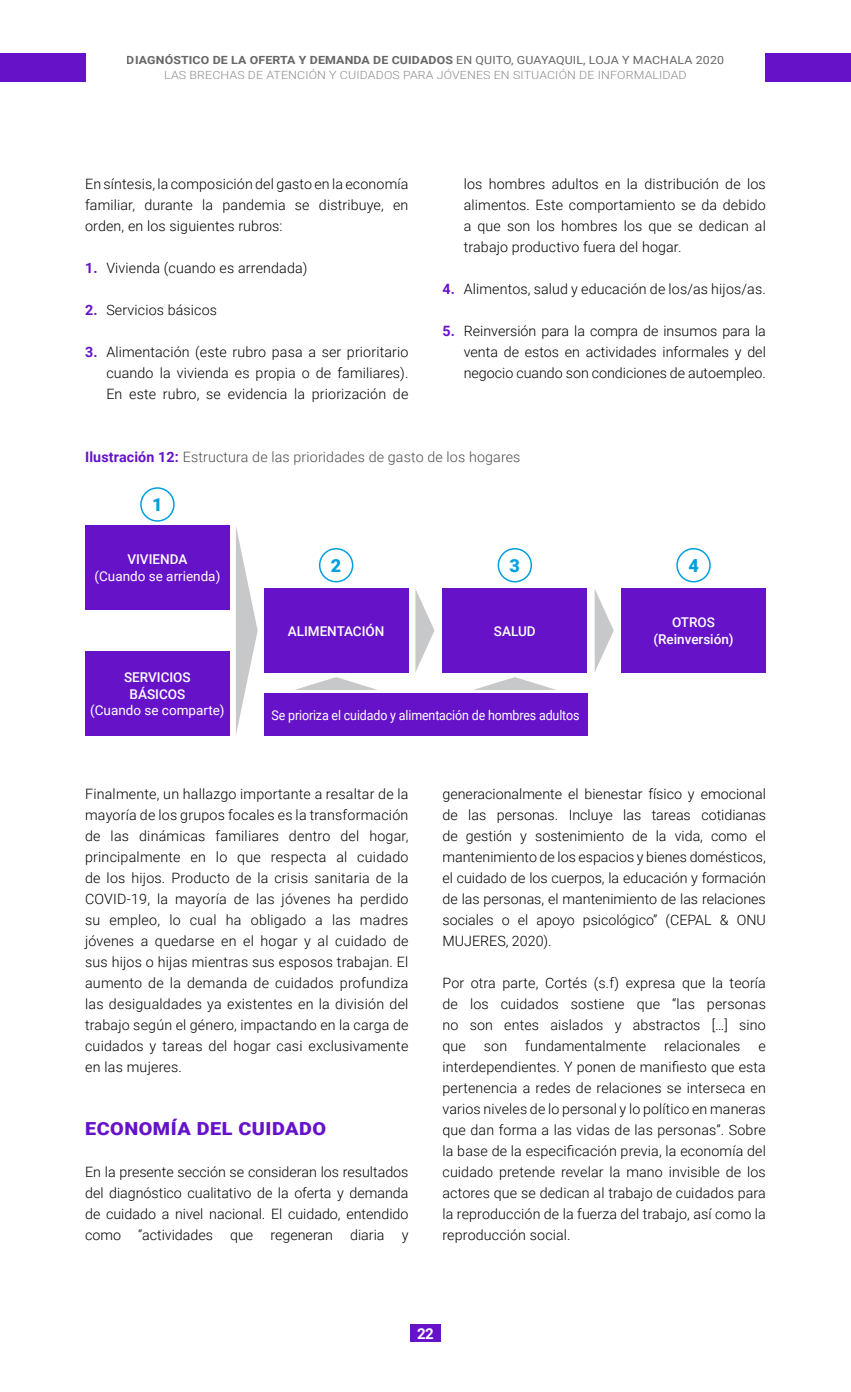
<style>
.page{position:relative;width:851px;height:1392px;background:#fff}
.page>*{position:absolute;margin:0;border:0;box-sizing:border-box;transform-origin:0 0}
.t1{font:900 18px "Roboto";letter-spacing:.025em;color:#6612c9;scale:1.1 1}
.t2{font:900 18px "Roboto";color:#00a0df}
.t3{font:700 15px "Roboto";color:#fff}
.t4{font:300 14.25px/21px "Roboto";letter-spacing:.01em;color:#000;text-align:justify}
.t5{font:300 14.25px "Roboto";letter-spacing:.01em;color:#4d4d4d}
.t6{font:500 13.5px/16.5px "Roboto";color:#fff;text-align:center}
.t7{font:13.5px "Roboto";letter-spacing:-.01em;color:#fff;scale:.92 1}
.t8{font:13.5px "Roboto";letter-spacing:-.01em;color:#fff}
.t9{font:300 11.25px/14.2px "Roboto";letter-spacing:.01em;color:#8c8c8c;text-align:center;scale:1.1 1}
.s1{font-weight:700;color:#666}
.s2{font-weight:400;color:#666}
.s3{font-weight:700;color:#6612c9}
</style>
<div class="page">
<div style="left:410px;top:1324px;width:31px;height:18px;background:#6612c9"></div>
<div style="left:0;top:53px;width:85px;height:29px;background:#6612c9"></div>
<div style="left:765px;top:53px;width:85px;height:29px;background:#6612c9"></div>
<div style="left:85px;top:525px;width:145px;height:84px;background:#6612c9"></div>
<div style="left:264px;top:588px;width:144px;height:84px;background:#6612c9"></div>
<div style="left:264px;top:693px;width:323px;height:42px;background:#6612c9"></div>
<div style="left:442px;top:588px;width:145px;height:84px;background:#6612c9"></div>
<div style="left:621px;top:588px;width:144px;height:84px;background:#6612c9"></div>
<div style="left:85px;top:651px;width:145px;height:84px;background:#6612c9"></div>
<div style="left:140px;top:487px;width:35px;height:35px;border:2px solid #00a0df;border-radius:50%"></div>
<div style="left:319px;top:548px;width:34px;height:34px;border:2px solid #00a0df;border-radius:50%"></div>
<div style="left:497px;top:548px;width:35px;height:34px;border:2px solid #00a0df;border-radius:50%"></div>
<div style="left:676px;top:548px;width:34px;height:34px;border:2px solid #00a0df;border-radius:50%"></div>
<svg style="left:236px;top:527px;width:21px;height:207px"></svg>
<svg style="left:415px;top:589px;width:19px;height:83px"></svg>
<svg style="left:594px;top:589px;width:19px;height:83px"></svg>
<svg style="left:295px;top:677px;width:82px;height:13px"></svg>
<svg style="left:473px;top:677px;width:83px;height:13px"></svg>
<p class="t9" style="left:127px;top:53px;width:544px"><span class="s1">DIAGNÓSTICO DE LA OFERTA Y DEMANDA DE CUIDADOS</span> <span class="s2">EN QUITO, GUAYAQUIL, LOJA Y MACHALA 2020<br></span>LAS BRECHAS DE ATENCIÓN Y CUIDADOS PARA JÓVENES EN SITUACIÓN DE INFORMALIDAD</p>
<p class="t4" style="left:85px;top:173px;width:325px">En síntesis, la composición del gasto en la economía familiar, durante la pandemia se distribuye, en orden, en los siguientes rubros:</p>
<p class="t4" style="left:85px;top:257px;width:224px"><span class="s3">1.</span> Vivienda (cuando es arrendada)</p>
<p class="t4" style="left:85px;top:299px;width:133px"><span class="s3">2.</span> Servicios básicos</p>
<p class="t4" style="left:106px;top:341px;width:303px;text-indent:-21px"><span class="s3">3.</span> Alimentación (este rubro pasa a ser prioritario cuando la vivienda es propia o de familiares).<br>En este rubro, se evidencia la priorización de</p>
<p class="t4" style="left:463px;top:173px;width:303px">los hombres adultos en la distribución de los alimentos. Este comportamiento se da debido a que son los hombres los que se dedican al trabajo productivo fuera del hogar.</p>
<p class="t4" style="left:442px;top:278px;width:325px"><span class="s3">4.</span> Alimentos, salud y educación de los/as hijos/as.</p>
<p class="t4" style="left:463px;top:320px;width:303px;text-indent:-21px"><span class="s3">5.</span> Reinversión para la compra de insumos para la venta de estos en actividades informales y del negocio cuando son condiciones de autoempleo.</p>
<p class="t5" style="left:85px;top:447px;width:437px"><span class="s3">Ilustración 12:</span> Estructura de las prioridades de gasto de los hogares</p>
<p class="t2" style="left:152px;top:492px;width:12px">1</p>
<p class="t6" style="left:127px;top:551px;width:61px">VIVIENDA</p>
<p class="t8" style="left:94px;top:566px;width:127px">(Cuando se arrienda)</p>
<p class="t6" style="left:124px;top:668px;width:68px">SERVICIOS<br>BÁSICOS</p>
<p class="t8" style="left:90px;top:701px;width:136px">(Cuando se comparte)</p>
<p class="t2" style="left:331px;top:553px;width:12px">2</p>
<p class="t2" style="left:509px;top:553px;width:12px">3</p>
<p class="t2" style="left:688px;top:553px;width:12px">4</p>
<p class="t6" style="left:288px;top:622px;width:98px">ALIMENTACIÓN</p>
<p class="t6" style="left:494px;top:622px;width:43px">SALUD</p>
<p class="t6" style="left:653px;top:614px;width:82px">OTROS (Reinversión)</p>
<p class="t7" style="left:271px;top:705px;width:336px">Se prioriza el cuidado y alimentación de hombres adultos</p>
<p class="t4" style="left:85px;top:782px;width:325px">Finalmente, un hallazgo importante a resaltar de la mayoría de los grupos focales es la transformación de las dinámicas familiares dentro del hogar, principalmente en lo que respecta al cuidado de los hijos. Producto de la crisis sanitaria de la COVID-19, la mayoría de las jóvenes ha perdido su empleo, lo cual ha obligado a las madres jóvenes a quedarse en el hogar y al cuidado de sus hijos o hijas mientras sus esposos trabajan. El aumento de la demanda de cuidados profundiza las desigualdades ya existentes en la división del trabajo según el género, impactando en la carga de cuidados y tareas del hogar casi exclusivamente en las mujeres.</p>
<p class="t1" style="left:85px;top:1115px;width:220px">ECONOMÍA DEL CUIDADO</p>
<p class="t4" style="left:85px;top:1160px;width:325px">En la presente sección se consideran los resultados del diagnóstico cualitativo de la oferta y demanda de cuidado a nivel nacional. El cuidado, entendido como “actividades que regeneran diaria y</p>
<p class="t4" style="left:442px;top:782px;width:325px">generacionalmente el bienestar físico y emocional de las personas. Incluye las tareas cotidianas de gestión y sostenimiento de la vida, como el mantenimiento de los espacios y bienes domésticos, el cuidado de los cuerpos, la educación y formación de las personas, el mantenimiento de las relaciones sociales o el apoyo psicológico” (CEPAL &amp; ONU MUJERES, 2020).</p>
<p class="t4" style="left:442px;top:971px;width:325px">Por otra parte, Cortés (s.f) expresa que la teoría de los cuidados sostiene que “las personas no son entes aislados y abstractos […] sino que</p>
<p class="t4" style="left:484px;top:1034px;width:25px">son</p>
<p class="t4" style="left:525px;top:1034px;width:123px">fundamentalmente</p>
<p class="t4" style="left:664px;top:1034px;width:78px">relacionales</p>
<p class="t4" style="left:442px;top:1034px;width:325px;text-indent:316px">e interdependientes. Y ponen de manifiesto que esta pertenencia a redes de relaciones se interseca en varios niveles de lo personal y lo político en maneras que dan forma a las vidas de las personas”. Sobre la base de la especificación previa, la economía del cuidado pretende revelar la mano invisible de los actores que se dedican al trabajo de cuidados para la reproducción de la fuerza del trabajo, así como la reproducción social.</p>
<p class="t3" style="left:417px;top:1322px;width:18px">22</p>
</div>
